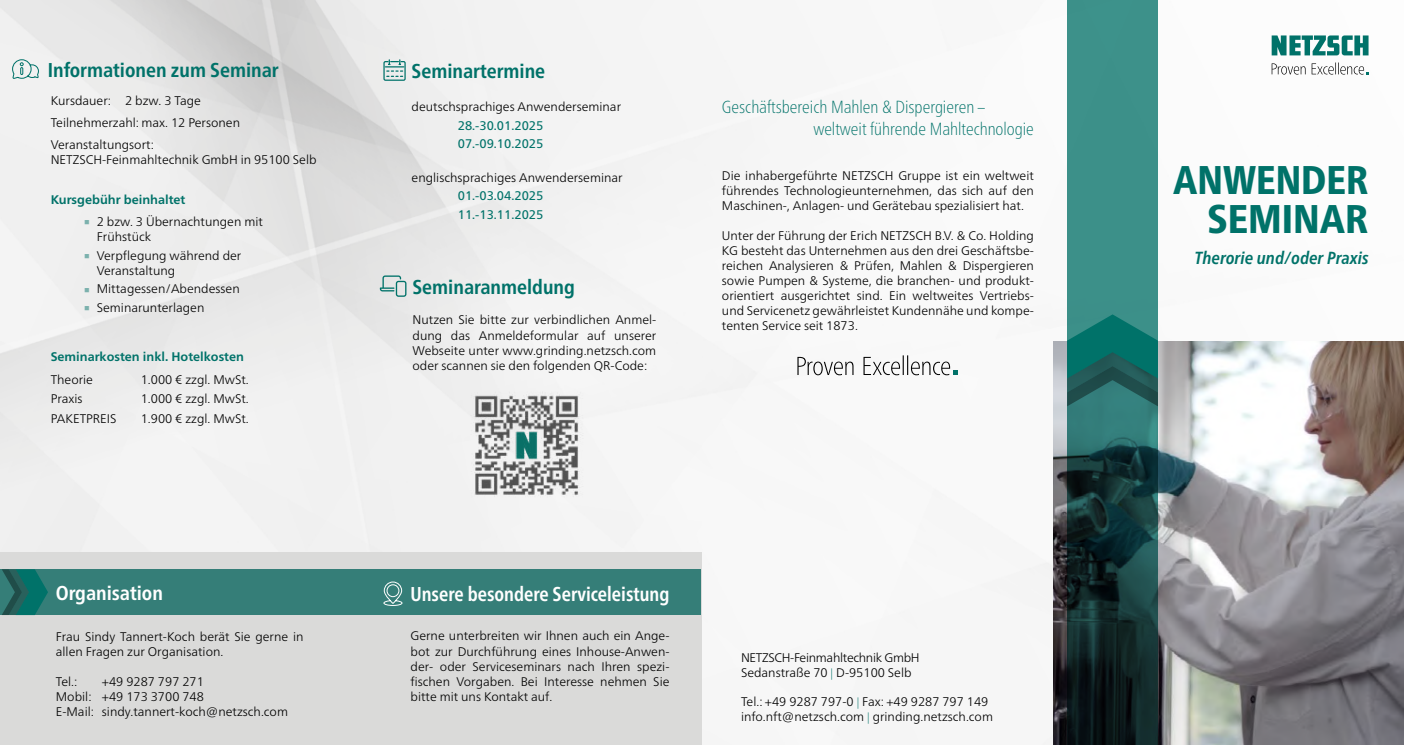
<style>
.page{position:relative;width:1404px;height:745px;background:#fff}
.page>*{position:absolute;margin:0;border:0;box-sizing:border-box;transform-origin:0 0}
.t1{font:800 condensed 40px/38.8px "Frutiger Neue LTW1 G";color:#007269;text-align:right;scale:.96 1}
.t2{font:37.5px "Frutiger Neue LTW1 G";color:#7bb1ad}
.t3{font:700 condensed 20px "Frutiger Neue LTW1 G";color:#007269}
.t4{font:700 condensed 20px "Frutiger Neue LTW1 G";color:#fff;scale:.93 1}
.t5{font:700 condensed 20px "Frutiger Neue LTW1 G";color:#fff}
.t6{font:100 condensed 17.5px/22.5px "Frutiger Neue LTW1 G";color:#007269}
.t7{font:italic 700 condensed 17.5px "Frutiger Neue LTW1 G";color:#007269}
.t8{font:300 12.5px/15px "Frutiger Neue LTW1 G";color:#000}
.t9{font:12.5px/18.5px "Frutiger Neue LTW1 G";color:#007269}
.t10{font:300 12.5px/15px "Frutiger Neue LTW1 G";letter-spacing:-.025em;color:#000}
.t11{font:700 12.5px "Frutiger Neue LTW1 G";color:#007269}
</style>
<div class="page">
<img style="left:0;top:0;width:1369px;height:744px">
<div style="left:0;top:551px;width:702px;height:193px;background:#dadad9"></div>
<div style="left:0;top:569px;width:701px;height:45px;background:#357e78"></div>
<svg style="left:2px;top:569px;width:46px;height:45px"></svg>
<img style="left:1052px;top:341px;width:351px;height:403px">
<svg style="left:383px;top:581px;width:20px;height:25px"></svg>
<svg style="left:12px;top:59px;width:27px;height:20px"></svg>
<svg style="left:383px;top:59px;width:23px;height:22px"></svg>
<svg style="left:380px;top:275px;width:26px;height:21px"></svg>
<svg style="left:1067px;top:0;width:90px;height:744px"></svg>
<svg style="left:1067px;top:314px;width:90px;height:92px"></svg>
<svg style="left:1271px;top:35px;width:97px;height:20px"></svg>
<svg style="left:1271px;top:62px;width:97px;height:12px"></svg>
<svg style="left:797px;top:355px;width:160px;height:20px"></svg>
<img style="left:463px;top:384px;width:126px;height:121px">
<svg style="left:831px;top:667px;width:1px;height:12px"></svg>
<svg style="left:857px;top:696px;width:1px;height:12px"></svg>
<svg style="left:868px;top:711px;width:1px;height:12px"></svg>
<h3 class="t3" style="left:48px;top:55px;width:232px">Informationen zum Seminar</h3>
<p class="t8" style="left:51px;top:89px;width:191px;line-height:22.1px">Kursdauer: 2 bzw. 3 Tage<br>Teilnehmerzahl: max. 12 Personen<br>Veranstaltungsort:</p>
<p class="t8" style="left:51px;top:152px;width:267px">NETZSCH-Feinmahltechnik GmbH in 95100 Selb</p>
<p class="t11" style="left:51px;top:192px;width:136px">Kursgebühr beinhaltet</p>
<h2 class="t2" style="left:83px;top:197px;width:10px">∙</h2>
<p class="t8" style="left:97px;top:214px;width:168px">2 bzw. 3 Übernachtungen mit<br>Frühstück</p>
<h2 class="t2" style="left:83px;top:231px;width:10px">∙</h2>
<p class="t8" style="left:97px;top:248px;width:146px">Verpflegung während der<br>Veranstaltung</p>
<h2 class="t2" style="left:83px;top:264px;width:10px">∙</h2>
<p class="t8" style="left:97px;top:281px;width:144px">Mittagessen/Abendessen</p>
<h2 class="t2" style="left:83px;top:283px;width:10px">∙</h2>
<p class="t8" style="left:97px;top:300px;width:109px">Seminarunterlagen</p>
<p class="t11" style="left:51px;top:348px;width:195px">Seminarkosten inkl. Hotelkosten</p>
<p class="t8" style="left:51px;top:371px;width:44px">Theorie</p>
<p class="t8" style="left:141px;top:371px;width:110px">1.000 € zzgl. MwSt.</p>
<p class="t8" style="left:51px;top:391px;width:33px">Praxis</p>
<p class="t8" style="left:141px;top:391px;width:110px">1.000 € zzgl. MwSt.</p>
<p class="t8" style="left:51px;top:410px;width:67px">PAKETPREIS</p>
<p class="t8" style="left:141px;top:410px;width:110px">1.900 € zzgl. MwSt.</p>
<h3 class="t5" style="left:56px;top:577px;width:109px">Organisation</h3>
<p class="t8" style="left:56px;top:628px;width:249px">Frau Sindy Tannert-Koch berät Sie gerne in allen Fragen zur Organisation.</p>
<p class="t8" style="left:56px;top:673px;width:23px">Tel.:</p>
<p class="t8" style="left:56px;top:673px;width:234px;text-indent:46px">+49 9287 797 271<br>Mobil: +49 173 3700 748<br>E-Mail: sindy.tannert-koch@netzsch.com</p>
<h3 class="t3" style="left:411px;top:55px;width:135px">Seminartermine</h3>
<p class="t8" style="left:411px;top:99px;width:211px">deutschsprachiges Anwenderseminar</p>
<p class="t9" style="left:457px;top:116px;width:87px">28.-30.01.2025<br>07.-09.10.2025</p>
<p class="t8" style="left:411px;top:170px;width:212px">englischsprachiges Anwenderseminar</p>
<p class="t9" style="left:457px;top:186px;width:87px">01.-03.04.2025<br>11.-13.11.2025</p>
<h3 class="t3" style="left:412px;top:272px;width:164px">Seminaranmeldung</h3>
<p class="t8" style="left:412px;top:312px;width:245px;text-align:justify">Nutzen Sie bitte zur verbindlichen Anmel&shy;dung das Anmeldeformular auf unserer Webseite unter www.grinding.netzsch.com oder scannen sie den folgenden QR-Code:</p>
<h3 class="t6" style="left:813px;top:94px;width:222px;text-indent:-91px">Geschäftsbereich Mahlen &amp; Dispergieren – weltweit führende Mahltechnologie</h3>
<p class="t8" style="left:722px;top:168px;width:313px;text-align:justify">Die inhabergeführte NETZSCH Gruppe ist ein weltweit führendes Technologieunternehmen, das sich auf den Maschinen-, Anlagen- und Gerätebau spezialisiert hat.</p>
<p class="t8" style="left:722px;top:228px;width:313px;text-align:justify">Unter der Führung der Erich NETZSCH B.V. &amp; Co. Holding KG besteht das Unternehmen aus den drei Geschäftsbe&shy;reichen Analysieren &amp; Prüfen, Mahlen &amp; Dispergieren sowie Pumpen &amp; Systeme, die branchen- und produkt&shy;orientiert ausgerichtet sind. Ein weltweites Vertriebs&shy;und Servicenetz gewährleistet Kundennähe und kompe&shy;tenten Service seit 1873.</p>
<h3 class="t4" style="left:410px;top:578px;width:280px">Unsere besondere Serviceleistung</h3>
<p class="t8" style="left:410px;top:628px;width:260px;text-align:justify">Gerne unterbreiten wir Ihnen auch ein Ange&shy;bot zur Durchführung eines Inhouse-Anwen&shy;der- oder Serviceseminars nach Ihren spezi&shy;fischen Vorgaben. Bei Interesse nehmen Sie bitte mit uns Kontakt auf.</p>
<p class="t10" style="left:741px;top:649px;width:180px">NETZSCH-Feinmahltechnik GmbH<br>Sedanstraße 70 D-95100 Selb</p>
<p class="t8" style="left:741px;top:693px;width:253px">Tel.: +49 9287 797-0 Fax: +49 9287 797 149 info.nft@netzsch.com grinding.netzsch.com</p>
<h1 class="t1" style="left:1172px;top:157px;width:205px">ANWENDER<br>SEMINAR</h1>
<h3 class="t7" style="left:1194px;top:245px;width:176px">Therorie und/oder Praxis</h3>
</div>
